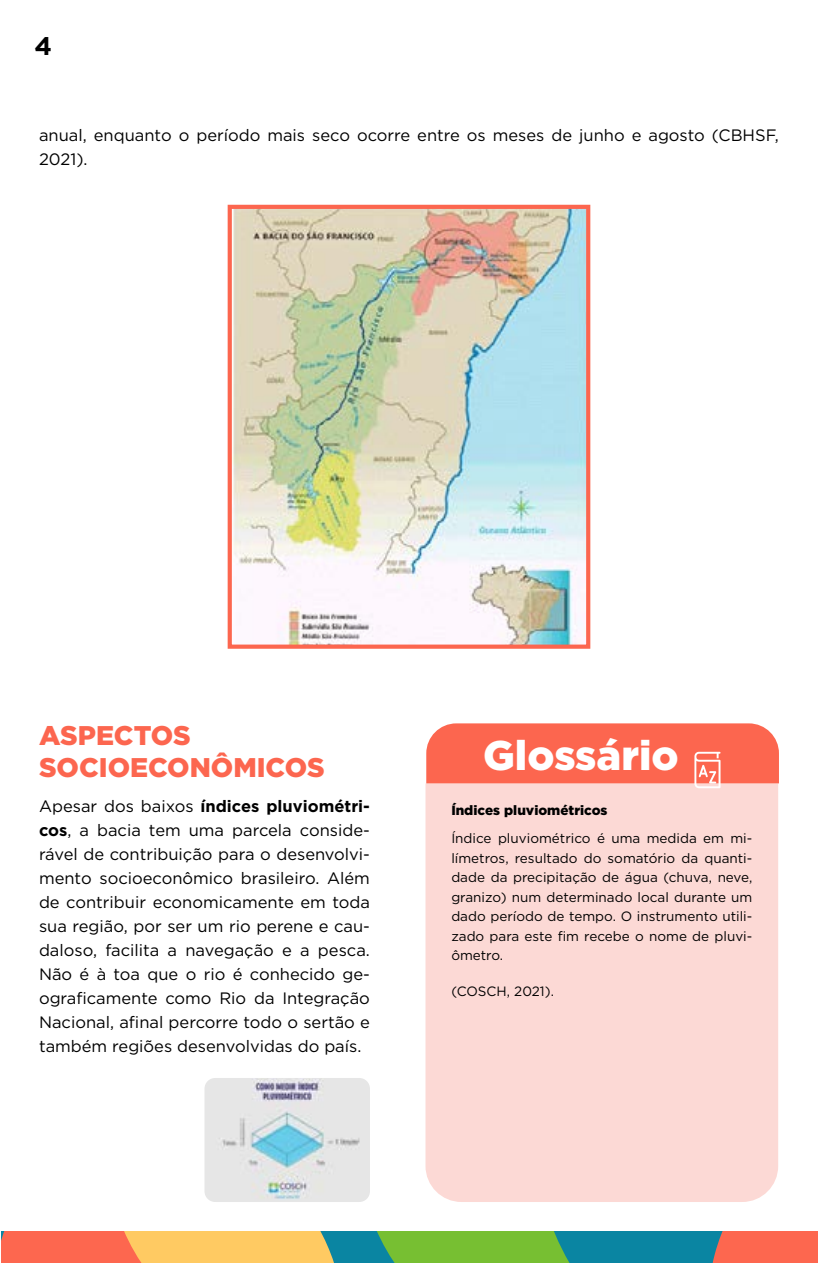
<style>
.page{position:relative;width:818px;height:1263px;background:#fff}
.page>*{position:absolute;margin:0;border:0;box-sizing:border-box;transform-origin:0 0}
.t1{font:900 41.4px "Gotham";color:#fff}
.t2{font:900 27px/31.7px "Gotham";color:#fc664f}
.t3{font:700 25.5px "Gotham";color:#000}
.t4{font:16.5px/24px "Gotham";color:#000}
.t5{font:13.5px/19.5px "Gotham";color:#000;text-align:justify}
.t6{font:900 13.5px "Gotham";color:#000}
.s1{font-weight:700}
</style>
<div class="page">
<div style="left:283px;top:1232px;width:251px;height:31px;background:#0a85a2"></div>
<svg style="left:1px;top:1232px;width:333px;height:31px;background:#f9a15b"></svg>
<svg style="left:377px;top:1232px;width:441px;height:31px;background:#6c9562"></svg>
<div style="left:425px;top:783px;width:353px;height:419px;background:#fcd9d5"></div>
<img style="left:204px;top:1078px;width:166px;height:124px">
<svg style="left:426px;top:723px;width:352px;height:65px;background:#fc735e"></svg>
<img style="left:233px;top:210px;width:352px;height:434px">
<div style="left:228px;top:205px;width:362px;height:444px;border:4px solid #fc664f"></div>
<h3 class="t3" style="left:34px;top:29px;width:19px">4</h3>
<p class="t4" style="left:39px;top:123px;width:741px">anual, enquanto o período mais seco ocorre entre os meses de junho e agosto (CBHSF,<br>2021).</p>
<h2 class="t2" style="left:39px;top:719px;width:287px">ASPECTOS<br>SOCIOECONÔMICOS</h2>
<p class="t4" style="left:39px;top:794px;width:332px;text-align:justify">Apesar dos baixos <span class="s1">índices pluviométri&shy;cos</span>, a bacia tem uma parcela conside&shy;rável de contribuição para o desenvolvi&shy;mento socioeconômico brasileiro. Além de contribuir economicamente em toda sua região, por ser um rio perene e cau&shy;daloso, facilita a navegação e a pesca.<br>Não é à toa que o rio é conhecido ge&shy;ograficamente como Rio da Integração Nacional, afinal percorre todo o sertão e também regiões desenvolvidas do país.</p>
<h1 class="t1" style="left:483px;top:727px;width:197px">Glossário</h1>
<p class="t6" style="left:451px;top:801px;width:158px">Índices pluviométricos</p>
<p class="t5" style="left:451px;top:829px;width:302px">Índice pluviométrico é uma medida em mi&shy;límetros, resultado do somatório da quanti&shy;dade da precipitação de água (chuva, neve, granizo) num determinado local durante um dado período de tempo. O instrumento utili&shy;zado para este fim recebe o nome de pluvi&shy;ômetro.</p>
<p class="t5" style="left:451px;top:982px;width:104px">(COSCH, 2021).</p>
</div>
